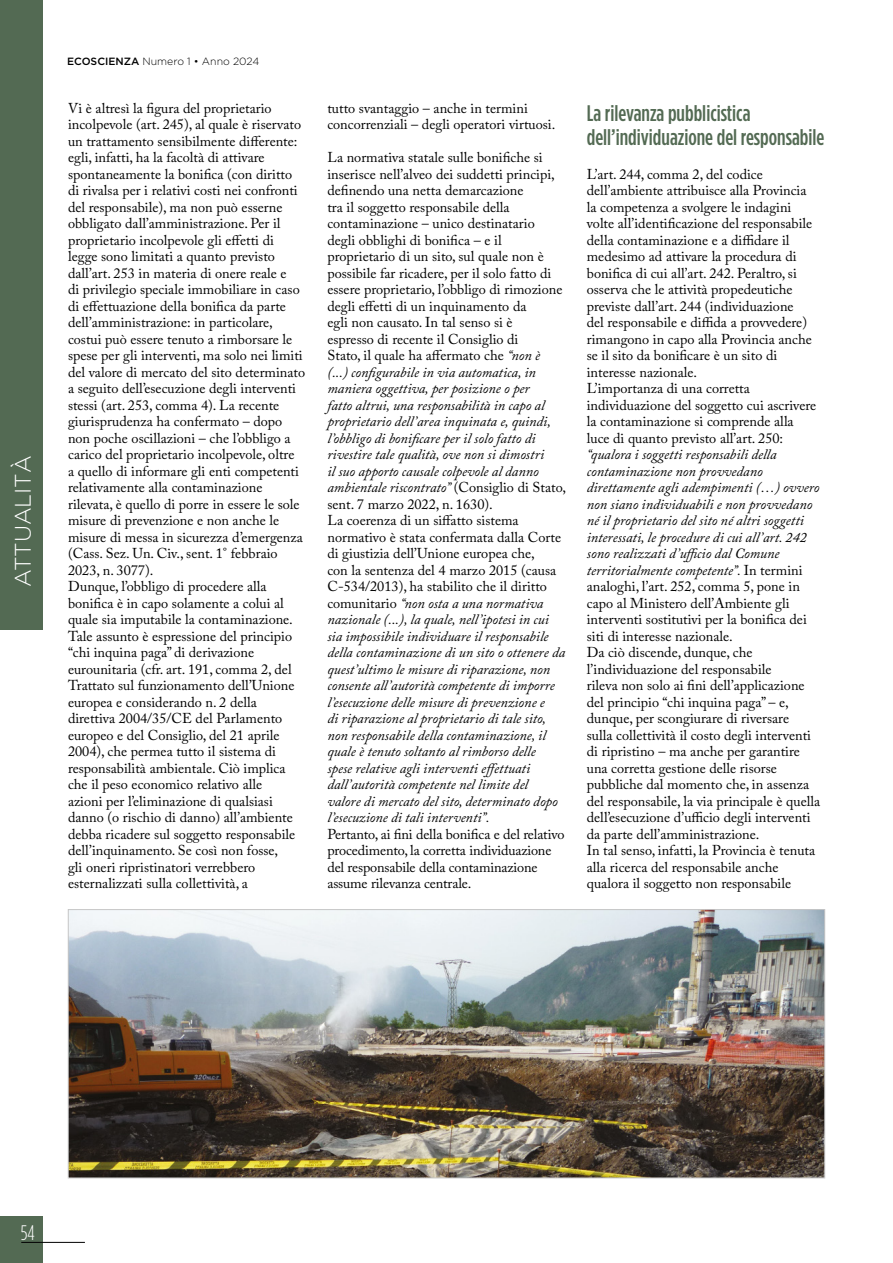
<style>
.page{position:relative;width:893px;height:1263px;background:#fff}
.page>*{position:absolute;margin:0;border:0;box-sizing:border-box;transform-origin:0 0}
.titolo_paragrafo{font:500 condensed 22.5px/24px "Gotham HTF";color:#536a53}
.t1{font:300 22.5px "Gotham HTF";color:#fff}
.t2{font:300 condensed 21px "Gotham HTF";color:#fff}
.testo_principale{font:14.25px/16.5px "Adobe Caslon Pro";color:#000}
.testo_principale-2{font:italic 14.25px/16.5px "Adobe Caslon Pro";color:#000}
.t3{font:300 10.5px "Gotham HTF";color:#000}
.s1{font-weight:500}
.s2{font-style:italic}
.s3{font-style:normal}
</style>
<div class="page">
<div style="left:0;top:1216px;width:43px;height:47px;background:#536a53"></div>
<hr style="left:21px;top:1242px;width:64px;height:1px;background:#000">
<div style="left:0;top:0;width:43px;height:629px;background:#536a53"></div>
<img style="left:70px;top:911px;width:753px;height:265px">
<div style="left:68px;top:909px;width:757px;height:269px;border:1px solid #c6c6c6"></div>
<h1 class="t1" style="left:11px;top:587px;width:133px;rotate:-90deg">ATTUALITÀ</h1>
<p class="t3" style="left:67px;top:56px;width:194px"><span class="s1">ECOSCIENZA</span> Numero 1 • Anno 2024</p>
<p class="testo_principale" style="left:68px;top:99px;width:239px">Vi è altresì la figura del proprietario incolpevole (art. 245), al quale è riservato un trattamento sensibilmente differente: egli, infatti, ha la facoltà di attivare spontaneamente la bonifica (con diritto di rivalsa per i relativi costi nei confronti del responsabile), ma non può esserne obbligato dall’amministrazione. Per il proprietario incolpevole gli effetti di legge sono limitati a quanto previsto dall’art. 253 in materia di onere reale e<br>di privilegio speciale immobiliare in caso di effettuazione della bonifica da parte dell’amministrazione: in particolare, costui può essere tenuto a rimborsare le spese per gli interventi, ma solo nei limiti del valore di mercato del sito determinato a seguito dell’esecuzione degli interventi stessi (art. 253, comma 4). La recente giurisprudenza ha confermato – dopo non poche oscillazioni – che l’obbligo a carico del proprietario incolpevole, oltre<br>a quello di informare gli enti competenti relativamente alla contaminazione rilevata, è quello di porre in essere le sole misure di prevenzione e non anche le misure di messa in sicurezza d’emergenza (Cass. Sez. Un. Civ., sent. 1° febbraio 2023, n. 3077).</p>
<p class="testo_principale" style="left:68px;top:578px;width:229px">Dunque, l’obbligo di procedere alla bonifica è in capo solamente a colui al quale sia imputabile la contaminazione.<br>Tale assunto è espressione del principio “chi inquina paga” di derivazione eurounitaria (cfr. art. 191, comma 2, del Trattato sul funzionamento dell’Unione europea e considerando n. 2 della direttiva 2004/35/CE del Parlamento europeo e del Consiglio, del 21 aprile 2004), che permea tutto il sistema di responsabilità ambientale. Ciò implica che il peso economico relativo alle azioni per l’eliminazione di qualsiasi danno (o rischio di danno) all’ambiente debba ricadere sul soggetto responsabile dell’inquinamento. Se così non fosse, gli oneri ripristinatori verrebbero esternalizzati sulla collettività, a</p>
<p class="testo_principale" style="left:327px;top:99px;width:229px">tutto svantaggio – anche in termini concorrenziali – degli operatori virtuosi.</p>
<p class="testo_principale" style="left:327px;top:149px;width:240px">La normativa statale sulle bonifiche si inserisce nell’alveo dei suddetti principi, definendo una netta demarcazione<br>tra il soggetto responsabile della contaminazione – unico destinatario degli obblighi di bonifica – e il proprietario di un sito, sul quale non è possibile far ricadere, per il solo fatto di essere proprietario, l’obbligo di rimozione degli effetti di un inquinamento da<br>egli non causato. In tal senso si è<br>espresso di recente il Consiglio di<br>Stato, il quale ha affermato che <span class="s2">“non è<br>(...) configurabile in via automatica, in maniera oggettiva, per posizione o per<br>fatto altrui, una responsabilità in capo al proprietario dell’area inquinata e, quindi, l’obbligo di bonificare per il solo fatto di rivestire tale qualità, ove non si dimostri<br>il suo apporto causale colpevole al danno ambientale riscontrato”</span> (Consiglio di Stato, sent. 7 marzo 2022, n. 1630).</p>
<p class="testo_principale-2" style="left:327px;top:512px;width:239px"><span class="s3">La coerenza di un siffatto sistema normativo è stata confermata dalla Corte di giustizia dell’Unione europea che,<br>con la sentenza del 4 marzo 2015 (causa C-534/2013), ha stabilito che il diritto comunitario</span> “non osta a una normativa nazionale (...), la quale, nell’ipotesi in cui sia impossibile individuare il responsabile della contaminazione di un sito o ottenere da quest’ultimo le misure di riparazione, non consente all’autorità competente di imporre l’esecuzione delle misure di prevenzione e<br>di riparazione al proprietario di tale sito, non responsabile della contaminazione, il quale è tenuto soltanto al rimborso delle<br>spese relative agli interventi effettuati dall’autorità competente nel limite del<br>valore di mercato del sito, determinato dopo l’esecuzione di tali interventi”.</p>
<p class="testo_principale" style="left:327px;top:825px;width:238px">Pertanto, ai fini della bonifica e del relativo procedimento, la corretta individuazione del responsabile della contaminazione assume rilevanza centrale.</p>
<p class="titolo_paragrafo" style="left:587px;top:101px;width:239px">La rilevanza pubblicistica dell’individuazione del responsabile</p>
<p class="testo_principale" style="left:587px;top:166px;width:227px">L’art. 244, comma 2, del codice dell’ambiente attribuisce alla Provincia la competenza a svolgere le indagini volte all’identificazione del responsabile della contaminazione e a diffidare il medesimo ad attivare la procedura di bonifica di cui all’art. 242. Peraltro, si osserva che le attività propedeutiche previste dall’art. 244 (individuazione del responsabile e diffida a provvedere) rimangono in capo alla Provincia anche se il sito da bonificare è un sito di interesse nazionale.</p>
<p class="testo_principale-2" style="left:587px;top:380px;width:234px"><span class="s3">L’importanza di una corretta individuazione del soggetto cui ascrivere la contaminazione si comprende alla luce di quanto previsto all’art. 250: </span>“qualora i soggetti responsabili della contaminazione non provvedano direttamente agli adempimenti (…) ovvero non siano individuabili e non provvedano né il proprietario del sito né altri soggetti interessati, le procedure di cui all’art. 242 sono realizzati d’ufficio dal Comune territorialmente competente”. <span class="s3">In termini analoghi, l’art. 252, comma 5, pone in capo al Ministero dell’Ambiente gli interventi sostitutivi per la bonifica dei siti di interesse nazionale.</span></p>
<p class="testo_principale" style="left:587px;top:644px;width:235px">Da ciò discende, dunque, che l’individuazione del responsabile<br>rileva non solo ai fini dell’applicazione del principio “chi inquina paga” – e, dunque, per scongiurare di riversare<br>sulla collettività il costo degli interventi di ripristino – ma anche per garantire una corretta gestione delle risorse pubbliche dal momento che, in assenza del responsabile, la via principale è quella dell’esecuzione d’ufficio degli interventi da parte dell’amministrazione.</p>
<p class="testo_principale" style="left:587px;top:842px;width:230px">In tal senso, infatti, la Provincia è tenuta alla ricerca del responsabile anche qualora il soggetto non responsabile</p>
<h2 class="t2" style="left:21px;top:1221px;width:16px">54</h2>
</div>
